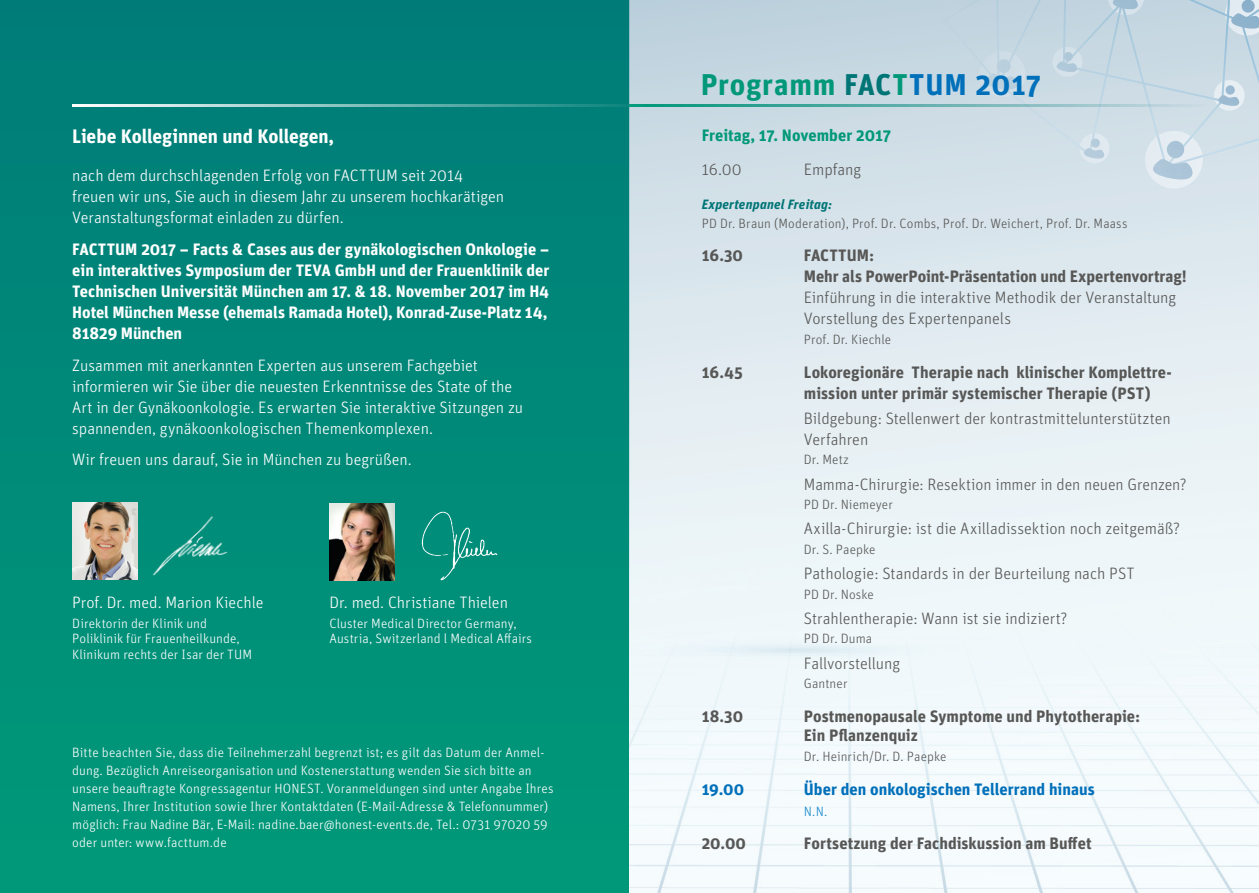
<style>
.page{position:relative;width:1259px;height:893px;background:#fff}
.page>*{position:absolute;margin:0;border:0;box-sizing:border-box;transform-origin:0 0}
.t1{font:700 30px "Unit OT";letter-spacing:.025em;color:#009879}
.t2{font:700 19.5px "Unit OT";letter-spacing:-.005em;color:#fff}
.t3{font:300 16.5px/21px "Unit OT";letter-spacing:-.005em;color:#fff}
.Name{font:300 16.5px/21px "Unit OT";letter-spacing:-.005em;color:#575756}
.t4{font:700 16.5px/21px "Unit OT";letter-spacing:-.005em;color:#fff;text-align:justify}
.t5{font:700 16.5px/21px "Unit OT";color:#575756}
.t6{font:700 16.5px "Unit OT";color:#0070ba}
.t7{font:700 16.5px "Unit OT";color:#009879}
.t8{font:300 13.5px/18px "Unit OT";letter-spacing:.01em;color:#fff}
.Refs{font:300 13.5px "Unit Pro";letter-spacing:.01em;color:#575756}
.Name-2{font:300 13.5px "Unit Pro";letter-spacing:.005em;color:#575756}
.TAg{font:italic 700 13.5px "Unit Pro";letter-spacing:.015em;color:#007576}
.Name-3{font:300 13.5px "Unit OT";letter-spacing:.005em;color:#575756}
.t9{font:300 13.5px "Unit OT";color:#1588ca}
.s1{color:#007576}
.s2{color:#0070ba}
.s3{font-weight:700}
.s4{font-family:"Unit OT"}
</style>
<div class="page">
<div style="left:0;top:0;width:629px;height:893px;background:linear-gradient(to bottom,#017c79,#009979)"></div>
<div style="left:629px;top:0;width:630px;height:893px;background:#dee9ef"></div>
<svg style="left:596px;top:0;width:663px;height:157px"></svg>
<svg style="left:661px;top:0;width:56px;height:8px"></svg>
<div style="left:737px;top:5px;width:46px;height:46px;background:#bed2dd"></div>
<svg style="left:1213px;top:80px;width:32px;height:32px"></svg>
<svg style="left:1224px;top:0;width:35px;height:36px"></svg>
<div style="left:850px;top:27px;width:61px;height:61px;background:#c5d7e1"></div>
<svg style="left:1143px;top:130px;width:59px;height:54px"></svg>
<svg style="left:905px;top:0;width:52px;height:9px"></svg>
<svg style="left:978px;top:51px;width:48px;height:46px"></svg>
<svg style="left:1051px;top:47px;width:32px;height:30px"></svg>
<svg style="left:1078px;top:133px;width:32px;height:31px"></svg>
<svg style="left:1106px;top:0;width:39px;height:15px"></svg>
<div style="left:629px;top:454px;width:630px;height:439px;background:#f0f8fa"></div>
<svg style="left:648px;top:104px;width:557px;height:2px"></svg>
<hr style="left:72px;top:104px;width:576px;height:2px;background:#fff">
<img style="left:72px;top:502px;width:65px;height:77px">
<img style="left:142px;top:504px;width:109px;height:82px">
<img style="left:329px;top:504px;width:65px;height:77px">
<img style="left:413px;top:505px;width:93px;height:83px">
<p class="t2" style="left:72px;top:124px;width:263px">Liebe Kolleginnen und Kollegen,</p>
<p class="t3" style="left:72px;top:165px;width:433px">nach dem durchschlagenden Erfolg von FACTTUM seit 2014 freuen wir uns, Sie auch in diesem Jahr zu unserem hochkarätigen<br>Veranstaltungsformat einladen zu dürfen.</p>
<p class="t4" style="left:72px;top:239px;width:479px">FACTTUM 2017 – Facts &amp; Cases aus der gynäkologischen Onkologie – ein interaktives Symposium der TEVA GmbH und der Frauenklinik der Technischen Universität München am 17. &amp; 18. November 2017 im H4<br>Hotel München Messe (ehemals Ramada Hotel), Konrad-Zuse-Platz 14, 81829 München</p>
<p class="t3" style="left:72px;top:355px;width:452px">Zusammen mit anerkannten Experten aus unserem Fachgebiet informieren wir Sie über die neuesten Erkenntnisse des State of the Art in der Gynäkoonkologie. Es erwarten Sie interaktive Sitzungen zu spannenden, gynäkoonkologischen Themenkomplexen.</p>
<p class="t3" style="left:72px;top:449px;width:341px">Wir freuen uns darauf, Sie in München zu begrüßen.</p>
<p class="t3" style="left:72px;top:591px;width:193px">Prof. Dr. med. Marion Kiechle</p>
<p class="t8" style="left:72px;top:615px;width:181px;line-height:15.8px">Direktorin der Klinik und<br>Poliklinik für Frauenheilkunde,<br>Klinikum rechts der Isar der TUM</p>
<p class="t3" style="left:329px;top:591px;width:180px">Dr. med. Christiane Thielen</p>
<p class="t8" style="left:329px;top:614px;width:189px">Cluster Medical Director Germany,</p>
<p class="t8" style="left:329px;top:630px;width:204px">Austria, Switzerland l Medical Affairs</p>
<p class="t8" style="left:72px;top:743px;width:483px">Bitte beachten Sie, dass die Teilnehmerzahl begrenzt ist; es gilt das Datum der Anmel&shy;dung. Bezüglich Anreiseorganisation und Kostenerstattung wenden Sie sich bitte an unsere beauftragte Kongressagentur HONEST. Voranmeldungen sind unter Angabe Ihres Namens, Ihrer Institution sowie Ihrer Kontaktdaten (E-Mail-Adresse &amp; Telefonnummer) möglich: Frau Nadine Bär, E-Mail: nadine.baer@honest-events.de, Tel.: 0731 97020 59 oder unter: www.facttum.de</p>
<p class="t1" style="left:701px;top:65px;width:342px">Programm <span class="s1">FAC</span>T<span class="s2">TUM 2017</span></p>
<p class="t7" style="left:702px;top:125px;width:191px">Freitag, 17. November 2017</p>
<p class="Name" style="left:702px;top:159px;width:41px">16.00</p>
<p class="Name" style="left:804px;top:159px;width:59px">Empfang</p>
<p class="TAg" style="left:702px;top:195px;width:132px">Expertenpanel Freitag:</p>
<p class="Refs" style="left:702px;top:214px;width:427px">PD Dr. Braun (Moderation), Prof. Dr. Combs, Prof. Dr. Weichert, Prof. Dr. Maass</p>
<p class="t5" style="left:702px;top:245px;width:43px">16.30</p>
<p class="Name" style="left:804px;top:245px;width:384px"><span class="s3">FACTTUM:<br>Mehr als PowerPoint-Präsentation und Expertenvortrag!<br></span>Einführung in die interaktive Methodik der Veranstaltung Vorstellung des Expertenpanels</p>
<p class="Name-3" style="left:804px;top:331px;width:89px">Prof. Dr. Kiechle</p>
<p class="t5" style="left:702px;top:361px;width:43px">16.45</p>
<p class="t5" style="left:804px;top:361px;width:369px">Lokoregionäre Therapie nach klinischer Komplettre&shy;mission unter primär systemischer Therapie (PST)</p>
<p class="Name" style="left:804px;top:408px;width:368px">Bildgebung: Stellenwert der kontrastmittelunterstützten</p>
<p class="Name" style="left:804px;top:429px;width:66px">Verfahren</p>
<p class="Name-2" style="left:804px;top:451px;width:47px"><span class="s4">Dr.</span> Metz</p>
<p class="Name" style="left:804px;top:473px;width:384px">Mamma-Chirurgie: Resektion immer in den neuen Grenzen?</p>
<p class="Name-2" style="left:804px;top:496px;width:90px"><span class="s4">PD Dr.</span> Niemeyer</p>
<p class="Name" style="left:804px;top:518px;width:378px">Axilla-Chirurgie: ist die Axilladissektion noch zeitgemäß?</p>
<p class="Name-2" style="left:804px;top:540px;width:73px"><span class="s4">Dr. S.</span> Paepke</p>
<p class="Name" style="left:804px;top:563px;width:332px">Pathologie: Standards in der Beurteilung nach PST</p>
<p class="Name-2" style="left:804px;top:585px;width:72px">PD Dr. Noske</p>
<p class="Name" style="left:804px;top:608px;width:265px">Strahlentherapie: Wann ist sie indiziert?</p>
<p class="Name-2" style="left:804px;top:630px;width:70px">PD Dr. Duma</p>
<p class="Name" style="left:804px;top:652px;width:98px">Fallvorstellung</p>
<p class="Name-2" style="left:804px;top:675px;width:45px">Gantner</p>
<p class="t5" style="left:702px;top:705px;width:43px">18.30</p>
<p class="t5" style="left:804px;top:706px;width:338px;line-height:19.5px">Postmenopausale Symptome und Phytotherapie:<br>Ein Pflanzenquiz</p>
<p class="Refs" style="left:804px;top:747px;width:144px">Dr. Heinrich/Dr. D. Paepke</p>
<p class="t6" style="left:702px;top:778px;width:44px">19.00</p>
<p class="t6" style="left:804px;top:778px;width:292px">Über den onkologischen Tellerrand hinaus</p>
<p class="t9" style="left:804px;top:803px;width:25px">N.N.</p>
<p class="t5" style="left:702px;top:833px;width:46px">20.00</p>
<p class="t5" style="left:804px;top:833px;width:289px">Fortsetzung der Fachdiskussion am Buffet</p>
</div>
